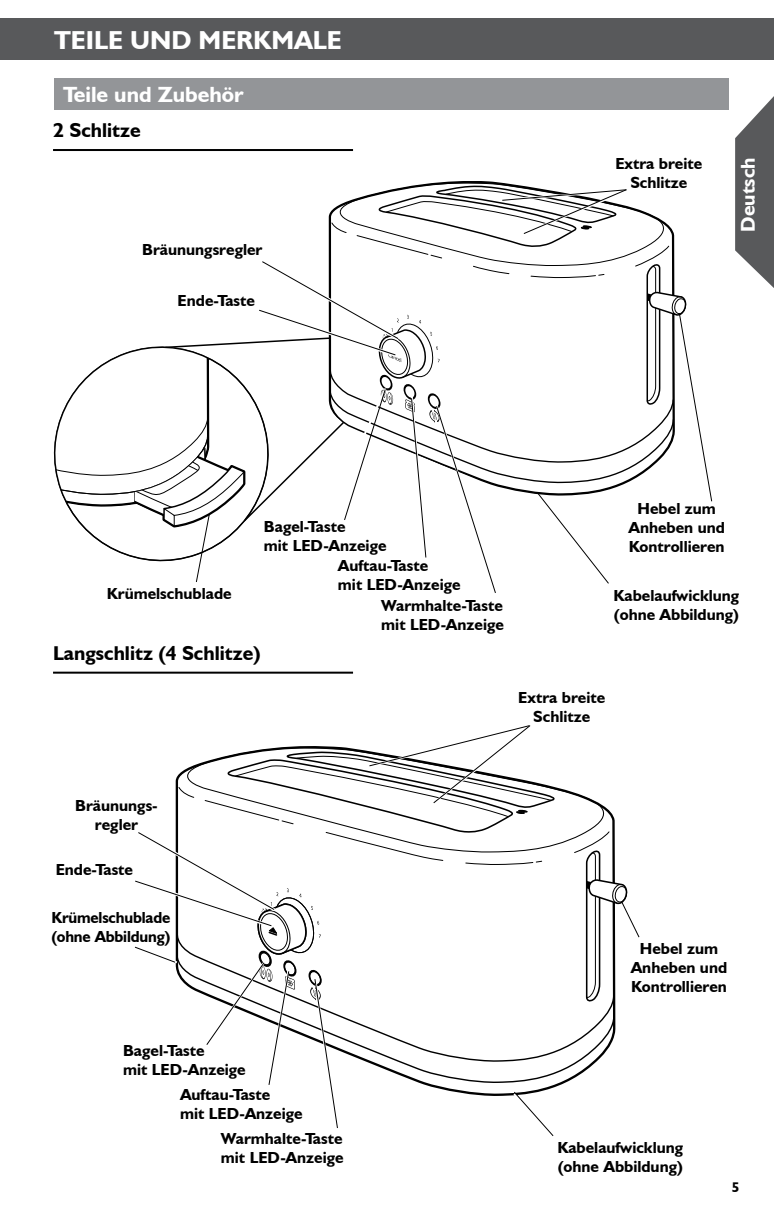
<style>
.page{position:relative;width:774px;height:1224px;background:#fff}
.page>*{position:absolute;margin:0;border:0;box-sizing:border-box;transform-origin:0 0}
.t1{font:700 26px "Humanist 521 BT";color:#fff}
.t2{font:700 22px "Humanist 521 BT";color:#fff}
.t3{font:700 20px "Humanist 521 BT";color:#000}
.t4{font:700 20px "Humanist 521 BT";color:#fff}
.t5{font:700 16px/19px "Humanist 521 BT";color:#000}
.t6{font:700 14px "Humanist 521 BT";color:#000}
</style>
<div class="page">
<svg style="left:735px;top:96px;width:39px;height:192px"></svg>
<div style="left:0;top:18px;width:774px;height:42px;background:#58595b"></div>
<svg style="left:151px;top:341px;width:104px;height:179px"></svg>
<hr style="left:53px;top:149px;width:300px;height:2px;background:#000">
<hr style="left:53px;top:672px;width:300px;height:2px;background:#000">
<svg style="left:53px;top:347px;width:194px;height:235px"></svg>
<svg style="left:255px;top:181px;width:458px;height:412px"></svg>
<svg style="left:134px;top:725px;width:506px;height:411px"></svg>
<div style="left:54px;top:78px;width:675px;height:32px;background:#939598"></div>
<h1 class="t1" style="left:54px;top:24px;width:289px">TEILE UND MERKMALE</h1>
<h2 class="t2" style="left:63px;top:81px;width:182px">Teile und Zubehör</h2>
<p class="t3" style="left:53px;top:118px;width:89px">2 Schlitze</p>
<p class="t5" style="left:142px;top:240px;width:122px">Bräunungsregler</p>
<p class="t5" style="left:178px;top:291px;width:79px">Ende-Taste</p>
<p class="t5" style="left:615px;top:153px;width:89px;text-align:center">Extra breite<br>Schlitze</p>
<p class="t4" style="left:736px;top:232px;width:76px;rotate:-90deg">Deutsch</p>
<p class="t5" style="left:107px;top:583px;width:126px">Krümelschublade</p>
<p class="t5" style="left:264px;top:517px;width:83px">Bagel-Taste</p>
<p class="t5" style="left:264px;top:536px;width:124px">mit LED-Anzeige</p>
<p class="t5" style="left:338px;top:556px;width:92px">Auftau-Taste</p>
<p class="t5" style="left:338px;top:575px;width:124px">mit LED-Anzeige</p>
<p class="t5" style="left:381px;top:595px;width:123px">Warmhalte-Taste</p>
<p class="t5" style="left:381px;top:614px;width:124px">mit LED-Anzeige</p>
<p class="t3" style="left:53px;top:641px;width:209px">Langschlitz (4 Schlitze)</p>
<p class="t5" style="left:628px;top:498px;width:98px;text-align:center">Hebel zum<br>Anheben und<br>Kontrollieren</p>
<p class="t5" style="left:614px;top:585px;width:127px">Kabelaufwicklung (ohne Abbildung)</p>
<p class="t5" style="left:518px;top:687px;width:89px;text-align:center">Extra breite<br>Schlitze</p>
<p class="t5" style="left:75px;top:796px;width:83px;text-align:center">Bräunungs&shy;regler</p>
<p class="t5" style="left:56px;top:860px;width:79px">Ende-Taste</p>
<p class="t5" style="left:51px;top:908px;width:120px">Krümelschublade (ohne Abbildung)</p>
<p class="t5" style="left:123px;top:1041px;width:124px">Bagel-Taste<br>mit LED-Anzeige</p>
<p class="t5" style="left:180px;top:1085px;width:124px">Auftau-Taste<br>mit LED-Anzeige</p>
<p class="t5" style="left:221px;top:1129px;width:124px">Warmhalte-Taste mit LED-Anzeige</p>
<p class="t5" style="left:631px;top:938px;width:98px;text-align:center">Hebel zum<br>Anheben und<br>Kontrollieren</p>
<p class="t5" style="left:558px;top:1137px;width:127px">Kabelaufwicklung (ohne Abbildung)</p>
<p class="t6" style="left:732px;top:1178px;width:9px">5</p>
</div>
